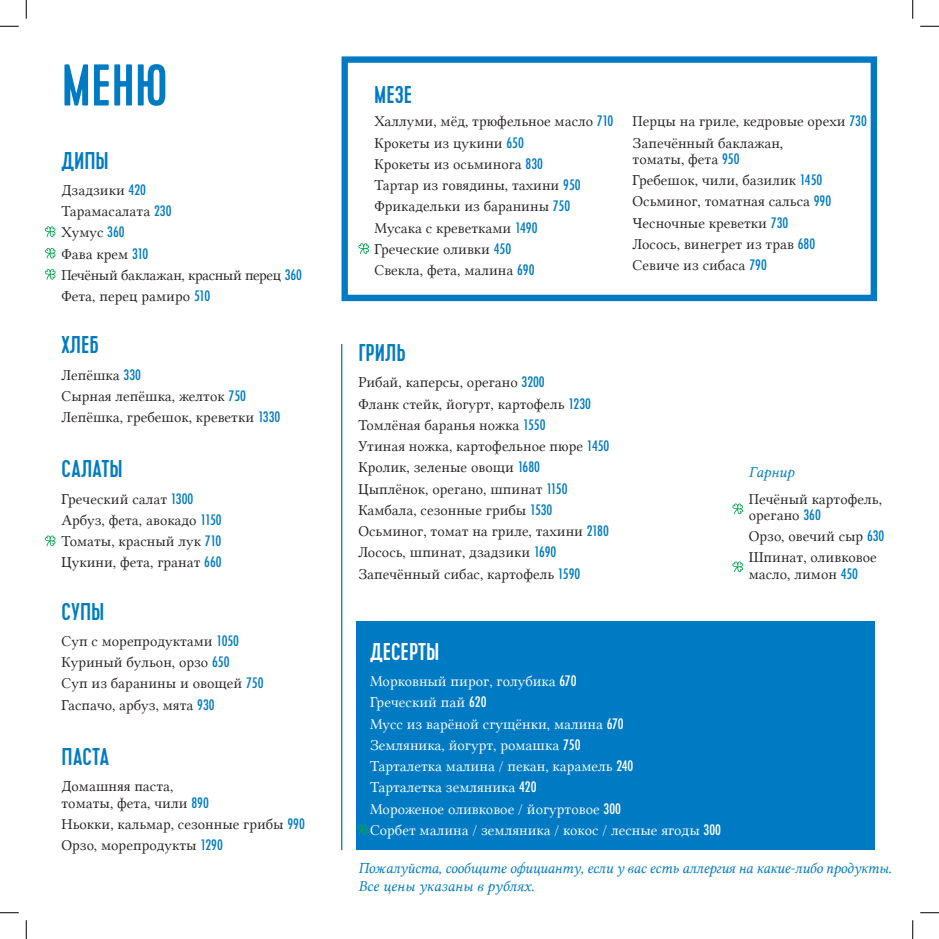
<style>
.page{position:relative;width:939px;height:939px;background:#fff}
.page>*{position:absolute;margin:0;border:0;box-sizing:border-box;transform-origin:0 0}
.t1{font:500 58.75px "Cervo";color:#007bc3}
.t2{font:500 24.25px "Cervo";color:#007bc3}
.t3{font:500 24.25px "Cervo";color:#fff}
.t4{font:15.25px/16.2px "Lin Libertine Display Capitals";color:#231f20}
.t5{font:15.25px "Lin Libertine Display Capitals";color:#fff}
.t6{font:15.25px "Lin Libertine I";letter-spacing:-.015em;color:#007bc3}
.t7{font:15.25px "Lin Libertine Display Capitals";letter-spacing:-.03em;color:#231f20}
.s1{font-family:"Futura";font-weight:500;font-stretch:condensed;font-size:14px;color:#007bc3}
.s2{font-family:"Lin Libertine I";color:#007bc3}
.s3{font-family:"Futura";font-weight:500;font-stretch:condensed;font-size:14px}
</style>
<div class="page">
<div style="left:356px;top:621px;width:519px;height:228px;background:#007bc3"></div>
<div style="left:341px;top:56px;width:535px;height:245px;border:6px solid #007bc3"></div>
<hr style="left:341px;top:344px;width:1px;height:505px;background:#007bc3">
<svg style="left:357px;top:824px;width:11px;height:10px"></svg>
<svg style="left:732px;top:503px;width:11px;height:11px"></svg>
<svg style="left:732px;top:561px;width:11px;height:11px"></svg>
<svg style="left:45px;top:248px;width:10px;height:10px"></svg>
<svg style="left:45px;top:269px;width:10px;height:10px"></svg>
<svg style="left:45px;top:226px;width:10px;height:11px"></svg>
<svg style="left:45px;top:535px;width:10px;height:11px"></svg>
<svg style="left:358px;top:243px;width:11px;height:11px"></svg>
<svg style="left:0;top:25px;width:19px;height:2px"></svg>
<svg style="left:920px;top:25px;width:18px;height:2px"></svg>
<svg style="left:0;top:912px;width:19px;height:1px"></svg>
<svg style="left:920px;top:912px;width:18px;height:1px"></svg>
<svg style="left:25px;top:0;width:2px;height:19px"></svg>
<svg style="left:25px;top:920px;width:2px;height:18px"></svg>
<svg style="left:912px;top:0;width:1px;height:19px"></svg>
<svg style="left:912px;top:920px;width:1px;height:18px"></svg>
<p class="t1" style="left:61px;top:51px;width:108px">МЕНЮ</p>
<p class="t2" style="left:61px;top:146px;width:49px">ДИПЫ</p>
<p class="t4" style="left:61px;top:182px;width:86px">Дзадзики <span class="s1">420</span></p>
<p class="t4" style="left:61px;top:203px;width:111px">Тарамасалата <span class="s1">230</span></p>
<p class="t4" style="left:61px;top:224px;width:65px">Хумус <span class="s1">360</span></p>
<p class="t4" style="left:61px;top:245px;width:88px">Фава крем <span class="s1">310</span></p>
<p class="t7" style="left:61px;top:266px;width:242px">Печёный баклажан, красный перец <span class="s1">360</span></p>
<p class="t4" style="left:61px;top:288px;width:150px">Фета, перец рамиро <span class="s1">510</span></p>
<p class="t2" style="left:61px;top:330px;width:39px">ХЛЕБ</p>
<p class="t4" style="left:61px;top:366px;width:81px">Лепёшка <span class="s1">330</span></p>
<p class="t4" style="left:61px;top:388px;width:186px">Сырная лепёшка, желток <span class="s1">750</span></p>
<p class="t4" style="left:61px;top:409px;width:220px">Лепёшка, гребешок, креветки <span class="s1">1330</span></p>
<p class="t2" style="left:61px;top:454px;width:63px">САЛАТЫ</p>
<p class="t4" style="left:61px;top:490px;width:133px">Греческий салат <span class="s1">1300</span></p>
<p class="t4" style="left:61px;top:512px;width:162px">Арбуз, фета, авокадо <span class="s1">1150</span></p>
<p class="t4" style="left:61px;top:533px;width:161px">Томаты, красный лук <span class="s1">710</span></p>
<p class="t4" style="left:61px;top:554px;width:162px">Цукини, фета, гранат <span class="s1">660</span></p>
<p class="t2" style="left:61px;top:597px;width:44px">СУПЫ</p>
<p class="t4" style="left:61px;top:632px;width:179px">Суп с морепродуктами <span class="s1">1050</span></p>
<p class="t4" style="left:61px;top:654px;width:169px">Куриный бульон, орзо <span class="s1">650</span></p>
<p class="t4" style="left:61px;top:675px;width:203px">Суп из баранины и овощей <span class="s1">750</span></p>
<p class="t4" style="left:61px;top:696px;width:155px">Гаспачо, арбуз, мята <span class="s1">930</span></p>
<p class="t2" style="left:61px;top:742px;width:49px">ПАСТА</p>
<p class="t4" style="left:61px;top:778px;width:113px">Домашняя паста,</p>
<p class="t4" style="left:61px;top:791px;width:245px;line-height:21.2px">томаты, фета, чили <span class="s1">890<br></span>Ньокки, кальмар, сезонные грибы <span class="s1">990</span></p>
<p class="t4" style="left:61px;top:836px;width:163px">Орзо, морепродукты <span class="s1">1290</span></p>
<p class="t2" style="left:374px;top:80px;width:39px">МЕЗЕ</p>
<p class="t4" style="left:374px;top:113px;width:240px">Халлуми, мёд, трюфельное масло <span class="s1">710</span></p>
<p class="t4" style="left:374px;top:135px;width:151px">Крокеты из цукини <span class="s1">650</span></p>
<p class="t4" style="left:374px;top:156px;width:170px">Крокеты из осьминога <span class="s1">830</span></p>
<p class="t4" style="left:374px;top:177px;width:208px">Тартар из говядины, тахини <span class="s1">950</span></p>
<p class="t4" style="left:374px;top:198px;width:197px">Фрикадельки из баранины <span class="s1">750</span></p>
<p class="t4" style="left:374px;top:220px;width:165px">Мусака с креветками <span class="s1">1490</span></p>
<p class="t4" style="left:374px;top:241px;width:138px">Греческие оливки <span class="s1">450</span></p>
<p class="t4" style="left:374px;top:262px;width:162px">Свекла, фета, малина <span class="s1">690</span></p>
<p class="t4" style="left:632px;top:113px;width:236px">Перцы на гриле, кедровые орехи <span class="s1">730</span></p>
<p class="t4" style="left:632px;top:135px;width:152px">Запечённый баклажан, томаты, фета <span class="s1">950</span></p>
<p class="t4" style="left:632px;top:172px;width:191px">Гребешок, чили, базилик <span class="s1">1450</span></p>
<p class="t4" style="left:632px;top:193px;width:200px">Осьминог, томатная сальса <span class="s1">990</span></p>
<p class="t4" style="left:632px;top:215px;width:157px">Чесночные креветки <span class="s1">730</span></p>
<p class="t4" style="left:632px;top:236px;width:184px">Лосось, винегрет из трав <span class="s1">680</span></p>
<p class="t4" style="left:632px;top:257px;width:136px">Севиче из сибаса <span class="s1">790</span></p>
<p class="t2" style="left:358px;top:338px;width:49px">ГРИЛЬ</p>
<p class="t4" style="left:358px;top:374px;width:188px">Рибай, каперсы, орегано <span class="s1">3200</span></p>
<p class="t4" style="left:358px;top:395px;width:234px">Фланк стейк, йогурт, картофель <span class="s1">1230</span></p>
<p class="t4" style="left:358px;top:416px;width:189px">Томлёная баранья ножка <span class="s1">1550</span></p>
<p class="t4" style="left:358px;top:438px;width:252px">Утиная ножка, картофельное пюре <span class="s1">1450</span></p>
<p class="t4" style="left:358px;top:459px;width:183px">Кролик, зеленые овощи <span class="s1">1680</span></p>
<p class="t4" style="left:358px;top:480px;width:211px">Цыплёнок, орегано, шпинат <span class="s1">1150</span></p>
<p class="t4" style="left:358px;top:501px;width:195px">Камбала, сезонные грибы <span class="s1">1530</span></p>
<p class="t4" style="left:358px;top:523px;width:252px">Осьминог, томат на гриле, тахини <span class="s1">2180</span></p>
<p class="t4" style="left:358px;top:544px;width:199px">Лосось, шпинат, дзадзики <span class="s1">1690</span></p>
<p class="t4" style="left:358px;top:565px;width:223px">Запечённый сибас, картофель <span class="s1">1590</span></p>
<p class="t4" style="left:748px;top:459px;width:135px;line-height:26.2px"><span class="s2">Гарнир<br></span>Печёный картофель,</p>
<p class="t4" style="left:748px;top:506px;width:74px">орегано <span class="s1">360</span></p>
<p class="t4" style="left:748px;top:528px;width:137px">Орзо, овечий сыр <span class="s1">630</span></p>
<p class="t4" style="left:748px;top:549px;width:130px">Шпинат, оливковое масло, лимон <span class="s1">450</span></p>
<p class="t3" style="left:370px;top:637px;width:71px">ДЕСЕРТЫ</p>
<p class="t5" style="left:370px;top:672px;width:208px">Морковный пирог, голубика <span class="s3">670</span></p>
<p class="t5" style="left:370px;top:693px;width:118px">Греческий пай <span class="s3">620</span></p>
<p class="t5" style="left:370px;top:714px;width:255px">Мусс из варёной сгущёнки, малина <span class="s3">670</span></p>
<p class="t5" style="left:370px;top:736px;width:212px">Земляника, йогурт, ромашка <span class="s3">750</span></p>
<p class="t5" style="left:370px;top:757px;width:265px">Тарталетка малина / пекан, карамель <span class="s3">240</span></p>
<p class="t5" style="left:370px;top:778px;width:168px">Тарталетка земляника <span class="s3">420</span></p>
<p class="t5" style="left:370px;top:799px;width:252px">Мороженое оливковое / йогуртовое <span class="s3">300</span></p>
<p class="t5" style="left:370px;top:821px;width:352px">Сорбет малина / земляника / кокос / лесные ягоды <span class="s3">300</span></p>
<p class="t6" style="left:358px;top:859px;width:535px">Пожалуйста, сообщите официанту, если у вас есть аллергия на какие-либо продукты.</p>
<p class="t6" style="left:358px;top:877px;width:177px">Все цены указаны в рублях.</p>
</div>
